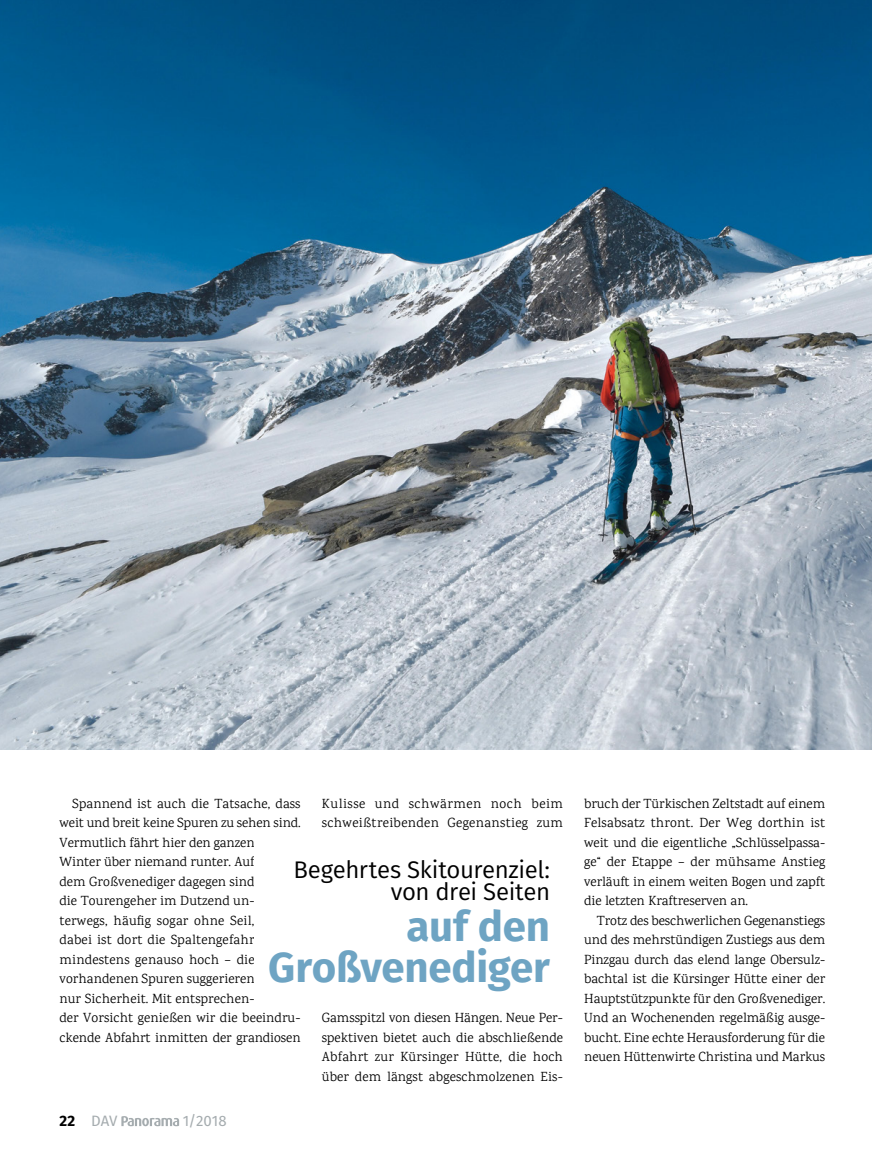
<style>
.page{position:relative;width:872px;height:1149px;background:#fff}
.page>*{position:absolute;margin:0;border:0;box-sizing:border-box;transform-origin:0 0}
.t1{font:700 42px/40.5px "Fira Sans";letter-spacing:-.005em;color:#6ea4c3;text-align:right}
.t2{font:24px/22.5px "Fira Sans";letter-spacing:-.015em;color:#000;text-align:right}
.t3{font:15px "Fira Sans";color:#a5acaf}
.t4{font:13.5px/19.5px "Karma";letter-spacing:.01em;color:#000;text-align:justify}
.t5{font:13.5px/19.5px "Karma";letter-spacing:.03em;color:#000}
.s1{font-weight:700;color:#000}
</style>
<div class="page">
<svg style="left:121px;top:1116px;width:58px;height:9px"></svg>
<img style="left:0;top:0;width:872px;height:749px">
<p class="t4" style="left:60px;top:793px;width:243px;text-align:left;text-indent:13px">Spannend ist auch die Tatsache, dass weit und breit keine Spuren zu sehen sind.<br>Vermutlich fährt hier den ganzen<br>Winter über niemand runter. Auf<br>dem Großvenediger dagegen sind<br>die Tourengeher im Dutzend un&shy;terwegs, häufig sogar ohne Seil,<br>dabei ist dort die Spaltengefahr mindestens genauso hoch – die vorhandenen Spuren suggerieren<br>nur Sicherheit. Mit entsprechen-<br>der Vorsicht genießen wir die beeindru&shy;ckende Abfahrt inmitten der grandiosen</p>
<p class="t4" style="left:584px;top:793px;width:243px">bruch der Türkischen Zeltstadt auf einem Felsabsatz thront. Der Weg dorthin ist weit und die eigentliche „Schlüsselpassa&shy;ge“ der Etappe – der mühsame Anstieg verläuft in einem weiten Bogen und zapft die letzten Kraftreserven an.</p>
<p class="t5" style="left:322px;top:793px;width:243px">Kulisse und schwärmen noch beim schweißtreibenden Gegenanstieg zum</p>
<h2 class="t2" style="left:293px;top:857px;width:258px">Begehrtes Skitourenziel: von drei Seiten</h2>
<h1 class="t1" style="left:268px;top:902px;width:283px">auf den<br>Großvenediger</h1>
<p class="t4" style="left:584px;top:910px;width:242px;text-indent:13px">Trotz des beschwerlichen Gegenanstiegs und des mehrstündigen Zustiegs aus dem Pinzgau durch das elend lange Obersulz&shy;bachtal ist die Kürsinger Hütte einer der Hauptstützpunkte für den Großvenediger.<br>Und an Wochenenden regelmäßig ausge&shy;bucht. Eine echte Herausforderung für die neuen Hüttenwirte Christina und Markus</p>
<p class="t4" style="left:322px;top:1007px;width:243px">Gamsspitzl von diesen Hängen. Neue Per&shy;spektiven bietet auch die abschließende Abfahrt zur Kürsinger Hütte, die hoch über dem längst abgeschmolzenen Eis-</p>
<p class="t3" style="left:60px;top:1110px;width:59px"><span class="s1">22</span> DAV</p>
<p class="t3" style="left:183px;top:1110px;width:45px">1/2018</p>
</div>
